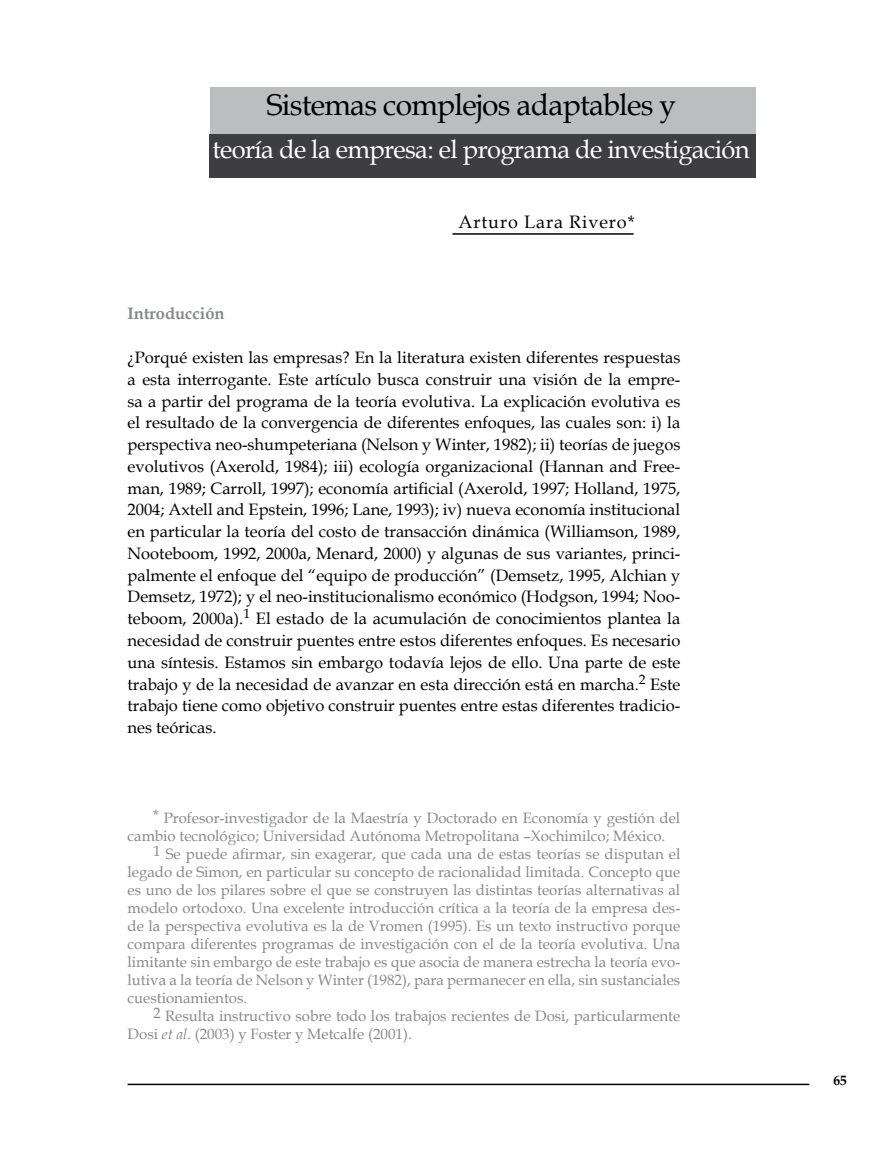
<style>
.page{position:relative;width:893px;height:1149px;background:#fff}
.page>*{position:absolute;margin:0;border:0;box-sizing:border-box;transform-origin:0 0}
.t1{font:30px "Book Antiqua";letter-spacing:-.025em;color:#000}
.t2{font:25.5px "Book Antiqua";letter-spacing:-.025em;color:#fff}
.t3{font:18px "Book Antiqua";letter-spacing:.05em;color:#000}
.t4{font:16.5px/21.8px "Book Antiqua";color:#000;text-align:justify}
.t5{font:700 16.5px "Book Antiqua";color:#878889}
.t6{font:15px/18px "Book Antiqua";color:#878889}
.t7{font:700 13.5px "Book Antiqua";color:#000}
.t8{font:8.85px "Book Antiqua";color:#000}
.s1{font-style:italic}
</style>
<div class="page">
<hr style="left:128px;top:1083px;width:681px;height:1px;background:#000">
<div style="left:209px;top:134px;width:546px;height:44px;background:#3e3e40"></div>
<div style="left:210px;top:87px;width:545px;height:47px;background:#bcbdbe"></div>
<hr style="left:452px;top:233px;width:182px;height:2px;background:#000">
<h1 class="t1" style="left:267px;top:84px;width:411px">Sistemas complejos adaptables y</h1>
<h2 class="t2" style="left:193px;top:131px;width:558px">y teoría de la empresa: el programa de investigación</h2>
<p class="t8" style="left:413px;top:113px;width:100px">economía informa</p>
<p class="t3" style="left:459px;top:209px;width:178px">Arturo Lara Rivero*</p>
<p class="t5" style="left:128px;top:302px;width:99px">Introducción</p>
<p class="t4" style="left:128px;top:346px;width:554px">¿Porqué existen las empresas? En la literatura existen diferentes respuestas a esta interrogante. Este artículo busca construir una visión de la empre&shy;sa a partir del programa de la teoría evolutiva. La explicación evolutiva es el resultado de la convergencia de diferentes enfoques, las cuales son: i) la perspectiva neo-shumpeteriana (Nelson y Winter, 1982); ii) teorías de juegos evolutivos (Axerold, 1984); iii) ecología organizacional (Hannan and Free&shy;man, 1989; Carroll, 1997); economía artificial (Axerold, 1997; Holland, 1975, 2004; Axtell and Epstein, 1996; Lane, 1993); iv) nueva economía institucional en particular la teoría del costo de transacción dinámica (Williamson, 1989, Nooteboom, 1992, 2000a, Menard, 2000) y algunas de sus variantes, princi&shy;palmente el enfoque del “equipo de producción” (Demsetz, 1995, Alchian y Demsetz, 1972); y el neo-institucionalismo económico (Hodgson, 1994; Noo&shy;teboom, 2000a).<sup>1</sup> El estado de la acumulación de conocimientos plantea la necesidad de construir puentes entre estos diferentes enfoques. Es necesario una síntesis. Estamos sin embargo todavía lejos de ello. Una parte de este trabajo y de la necesidad de avanzar en esta dirección está en marcha.<sup>2</sup> Este trabajo tiene como objetivo construir puentes entre estas diferentes tradicio&shy;nes teóricas.</p>
<p class="t6" style="left:128px;top:808px;width:554px;text-indent:26px">* Profesor-investigador de la Maestría y Doctorado en Economía y gestión del cambio tecnológico; Universidad Autónoma Metropolitana –Xochimilco; México.</p>
<p class="t6" style="left:128px;top:844px;width:554px;text-align:justify;text-indent:26px">1 Se puede afirmar, sin exagerar, que cada una de estas teorías se disputan el legado de Simon, en particular su concepto de racionalidad limitada. Concepto que es uno de los pilares sobre el que se construyen las distintas teorías alternativas al modelo ortodoxo. Una excelente introducción crítica a la teoría de la empresa des&shy;de la perspectiva evolutiva es la de Vromen (1995). Es un texto instructivo porque compara diferentes programas de investigación con el de la teoría evolutiva. Una limitante sin embargo de este trabajo es que asocia de manera estrecha la teoría evo&shy;lutiva a la teoría de Nelson y Winter (1982), para permanecer en ella, sin sustanciales cuestionamientos.</p>
<p class="t6" style="left:128px;top:1006px;width:554px;text-indent:26px">2 Resulta instructivo sobre todo los trabajos recientes de Dosi, particularmente<br>Dosi <span class="s1">et al</span>. (2003) y Foster y Metcalfe (2001).</p>
<p class="t7" style="left:833px;top:1070px;width:15px">65</p>
</div>
